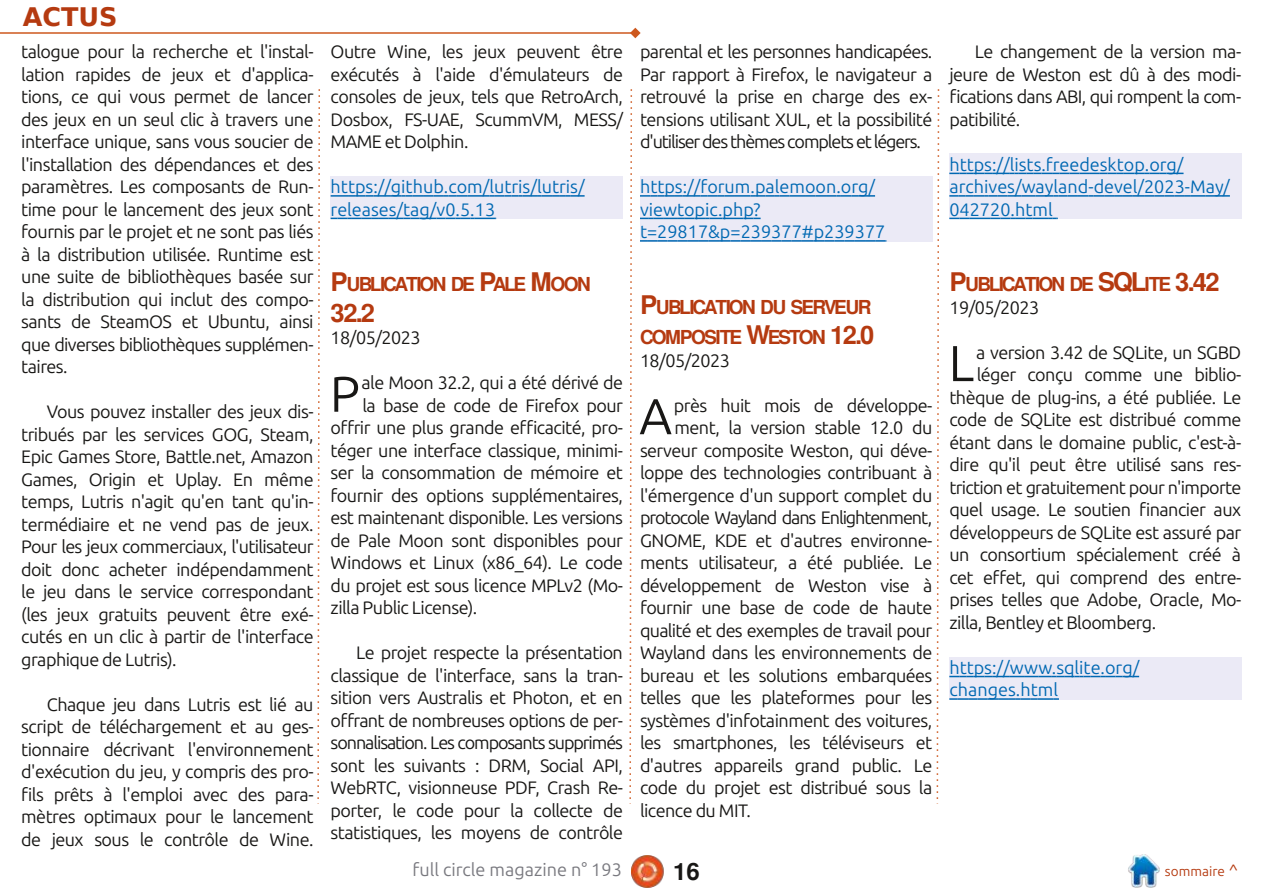
<style>
.page{position:relative;width:1263px;height:893px;background:#fff}
.page>*{position:absolute;margin:0;border:0;box-sizing:border-box;transform-origin:0 0}
.t1{font:50.4px "Ubuntu";color:#181715}
.t2{font:50.25px "Ubuntu";color:#181715}
.t3{font:700 25.5px "DejaVu Sans";color:#b53a10}
.t4{font:700 25.5px "Free Sans";color:#b53a10}
.t5{font:700 24px "Free Sans";color:#181715}
.t6{font:700 19.2px/30.6px "Free Sans";letter-spacing:-.11em;color:#b53a10}
.t7{font:18px/22.5px "Ubuntu";letter-spacing:-.03em;color:#181715;text-align:justify}
.t8{font:18px/22.5px "Ubuntu";color:#0068b2}
.t9{font:18px "Ubuntu";letter-spacing:-.06em;color:#181715}
.t10{font:18px "Ubuntu";color:#79797f}
.t11{font:13.5px "Ubuntu";color:#b53a10}
.s1{font-size:25.5px}
.s2{font-size:16.5px}
</style>
<div class="page">
<img style="left:631px;top:855px;width:33px;height:33px">
<img style="left:1128px;top:855px;width:32px;height:32px">
<hr style="left:0;top:32px;width:635px;height:2px;background:#cd581e">
<svg style="left:630px;top:28px;width:11px;height:10px"></svg>
<svg style="left:629px;top:89px;width:4px;height:715px"></svg>
<svg style="left:317px;top:89px;width:3px;height:715px"></svg>
<svg style="left:936px;top:89px;width:4px;height:715px"></svg>
<div style="left:331px;top:176px;width:292px;height:43px;background:#ebeaf6"></div>
<div style="left:640px;top:176px;width:292px;height:65px;background:#ebeaf6"></div>
<div style="left:949px;top:154px;width:293px;height:65px;background:#ebeaf6"></div>
<div style="left:949px;top:657px;width:293px;height:42px;background:#ebeaf6"></div>
<svg style="left:331px;top:195px;width:254px;height:2px"></svg>
<svg style="left:331px;top:218px;width:165px;height:1px"></svg>
<svg style="left:640px;top:195px;width:235px;height:2px"></svg>
<svg style="left:640px;top:218px;width:121px;height:1px"></svg>
<svg style="left:640px;top:240px;width:246px;height:2px"></svg>
<svg style="left:949px;top:173px;width:234px;height:1px"></svg>
<svg style="left:949px;top:195px;width:281px;height:2px"></svg>
<svg style="left:949px;top:218px;width:109px;height:1px"></svg>
<svg style="left:949px;top:676px;width:190px;height:1px"></svg>
<svg style="left:949px;top:698px;width:110px;height:2px"></svg>
<h3 class="t3" style="left:23px;top:2px;width:97px">ACTUS</h3>
<p class="t7" style="left:21px;top:40px;width:294px">talogue pour la recherche et l'instal&shy;lation rapides de jeux et d'applica&shy;tions, ce qui vous permet de lancer des jeux en un seul clic à travers une interface unique, sans vous soucier de l'installation des dépendances et des paramètres. Les composants de Run&shy;time pour le lancement des jeux sont fournis par le projet et ne sont pas liés à la distribution utilisée. Runtime est une suite de bibliothèques basée sur la distribution qui inclut des compo&shy;sants de SteamOS et Ubuntu, ainsi que diverses bibliothèques supplémen&shy;taires.</p>
<p class="t7" style="left:21px;top:400px;width:294px;text-indent:26px">Vous pouvez installer des jeux dis&shy;tribués par les services GOG, Steam, Epic Games Store, Battle.net, Amazon Games, Origin et Uplay. En même temps, Lutris n'agit qu'en tant qu'in&shy;termédiaire et ne vend pas de jeux.<br>Pour les jeux commerciaux, l'utilisateur doit donc acheter indépendamment le jeu dans le service correspondant (les jeux gratuits peuvent être exé&shy;cutés en un clic à partir de l'interface graphique de Lutris).</p>
<p class="t7" style="left:21px;top:693px;width:294px;text-indent:26px">Chaque jeu dans Lutris est lié au script de téléchargement et au ges&shy;tionnaire décrivant l'environnement d'exécution du jeu, y compris des pro&shy;fils prêts à l'emploi avec des para&shy;mètres optimaux pour le lancement de jeux sous le contrôle de Wine.</p>
<p class="t7" style="left:331px;top:40px;width:294px">Outre Wine, les jeux peuvent être exécutés à l'aide d'émulateurs de consoles de jeux, tels que RetroArch, Dosbox, FS-UAE, ScummVM, MESS/ MAME et Dolphin.</p>
<p class="t8" style="left:331px;top:175px;width:255px">https://github.com/lutris/lutris/ releases/tag/v0.5.13</p>
<p class="t6" style="left:331px;top:270px;width:262px"><span class="s1">P</span>UBLICATION DE <span class="s1">P</span>ALE <span class="s1">M</span>OON</p>
<h3 class="t4" style="left:331px;top:301px;width:46px">32.2</h3>
<p class="t7" style="left:331px;top:326px;width:91px">18/05/2023</p>
<h2 class="t2" style="left:330px;top:365px;width:32px">P</h2>
<p class="t7" style="left:361px;top:371px;width:263px">ale Moon 32.2, qui a été dérivé de</p>
<p class="t7" style="left:362px;top:394px;width:262px">la base de code de Firefox pour</p>
<p class="t7" style="left:331px;top:416px;width:294px">offrir une plus grande efficacité, pro-</p>
<p class="t7" style="left:331px;top:439px;width:294px">téger une interface classique, minimi-</p>
<p class="t7" style="left:331px;top:461px;width:294px">ser la consommation de mémoire et</p>
<p class="t7" style="left:331px;top:484px;width:294px">fournir des options supplémentaires,</p>
<p class="t7" style="left:331px;top:506px;width:294px">est maintenant disponible. Les versions</p>
<p class="t7" style="left:331px;top:529px;width:294px">de Pale Moon sont disponibles pour</p>
<p class="t7" style="left:331px;top:551px;width:294px">Windows et Linux (x86_64). Le code</p>
<p class="t7" style="left:331px;top:574px;width:294px">du projet est sous licence MPLv2 (Mo-</p>
<p class="t7" style="left:331px;top:596px;width:148px">zilla Public License).</p>
<p class="t7" style="left:331px;top:641px;width:294px;text-indent:26px">Le projet respecte la présentation classique de l'interface, sans la tran&shy;sition vers Australis et Photon, et en offrant de nombreuses options de per&shy;sonnalisation. Les composants supprimés sont les suivants : DRM, Social API, WebRTC, visionneuse PDF, Crash Re&shy;porter, le code pour la collecte de statistiques, les moyens de contrôle</p>
<p class="t7" style="left:640px;top:40px;width:294px">parental et les personnes handicapées.<br>Par rapport à Firefox, le navigateur a retrouvé la prise en charge des ex&shy;tensions utilisant XUL, et la possibilité d'utiliser des thèmes complets et légers.</p>
<p class="t8" style="left:640px;top:175px;width:247px">https://forum.palemoon.org/ viewtopic.php? t=29817&amp;p=239377#p239377</p>
<p class="t6" style="left:640px;top:293px;width:236px"><span class="s1">P</span>UBLICATION DU SERVEUR<br>COMPOSITE <span class="s1">W</span>ESTON <span class="s1">12.0</span></p>
<p class="t7" style="left:640px;top:349px;width:91px">18/05/2023</p>
<h1 class="t1" style="left:639px;top:387px;width:34px">A</h1>
<p class="t7" style="left:674px;top:394px;width:260px">près huit mois de développe-</p>
<p class="t7" style="left:674px;top:416px;width:259px">ment, la version stable 12.0 du</p>
<p class="t7" style="left:640px;top:439px;width:294px">serveur composite Weston, qui déve-</p>
<p class="t7" style="left:640px;top:461px;width:294px">loppe des technologies contribuant à</p>
<p class="t7" style="left:640px;top:484px;width:294px">l'émergence d'un support complet du</p>
<p class="t9" style="left:640px;top:507px;width:294px">protocole Wayland dans Enlightenment,</p>
<p class="t7" style="left:640px;top:529px;width:294px">GNOME, KDE et d'autres environne-</p>
<p class="t7" style="left:640px;top:551px;width:294px">ments utilisateur, a été publiée. Le</p>
<p class="t7" style="left:640px;top:574px;width:294px">développement de Weston vise à</p>
<p class="t7" style="left:640px;top:596px;width:294px">fournir une base de code de haute</p>
<p class="t7" style="left:640px;top:619px;width:294px">qualité et des exemples de travail pour</p>
<p class="t7" style="left:640px;top:641px;width:294px">Wayland dans les environnements de</p>
<p class="t7" style="left:640px;top:664px;width:294px">bureau et les solutions embarquées</p>
<p class="t7" style="left:640px;top:686px;width:294px">telles que les plateformes pour les</p>
<p class="t7" style="left:640px;top:709px;width:294px">systèmes d'infotainment des voitures,</p>
<p class="t7" style="left:640px;top:731px;width:294px">les smartphones, les téléviseurs et</p>
<p class="t7" style="left:640px;top:754px;width:294px">d'autres appareils grand public. Le</p>
<p class="t7" style="left:640px;top:776px;width:294px">code du projet est distribué sous la</p>
<p class="t7" style="left:640px;top:799px;width:112px">licence du MIT.</p>
<p class="t7" style="left:949px;top:40px;width:293px;text-indent:26px">Le changement de la version ma&shy;jeure de Weston est dû à des modi&shy;fications dans ABI, qui rompent la com&shy;patibilité.</p>
<p class="t8" style="left:949px;top:153px;width:282px">https://lists.freedesktop.org/ archives/wayland-devel/2023-May/<br>042720.html</p>
<p class="t6" style="left:949px;top:270px;width:272px"><span class="s1">P</span>UBLICATION DE <span class="s1">SQL</span>ITE <span class="s1">3.42</span></p>
<p class="t7" style="left:949px;top:296px;width:91px">19/05/2023</p>
<h1 class="t1" style="left:949px;top:334px;width:27px">L</h1>
<p class="t7" style="left:976px;top:341px;width:267px">a version 3.42 de SQLite, un SGBD</p>
<p class="t7" style="left:977px;top:363px;width:266px">léger conçu comme une biblio-</p>
<p class="t7" style="left:949px;top:386px;width:293px">thèque de plug-ins, a été publiée. Le</p>
<p class="t7" style="left:949px;top:408px;width:293px">code de SQLite est distribué comme</p>
<p class="t7" style="left:949px;top:431px;width:293px">étant dans le domaine public, c'est-à-</p>
<p class="t7" style="left:949px;top:453px;width:293px">dire qu'il peut être utilisé sans res-</p>
<p class="t7" style="left:949px;top:476px;width:293px">triction et gratuitement pour n'importe</p>
<p class="t7" style="left:949px;top:498px;width:293px">quel usage. Le soutien financier aux</p>
<p class="t7" style="left:949px;top:521px;width:293px">développeurs de SQLite est assuré par</p>
<p class="t7" style="left:949px;top:543px;width:293px">un consortium spécialement créé à</p>
<p class="t7" style="left:949px;top:566px;width:293px">cet effet, qui comprend des entre-</p>
<p class="t7" style="left:949px;top:588px;width:293px">prises telles que Adobe, Oracle, Mo-</p>
<p class="t7" style="left:949px;top:611px;width:208px">zilla, Bentley et Bloomberg.</p>
<p class="t8" style="left:949px;top:656px;width:191px">https://www.sqlite.org/ changes.html</p>
<p class="t10" style="left:412px;top:859px;width:211px">full circle magazine n° 193</p>
<h3 class="t5" style="left:673px;top:861px;width:28px">16</h3>
<p class="t11" style="left:1165px;top:863px;width:75px">sommaire <span class="s2">^</span></p>
</div>
